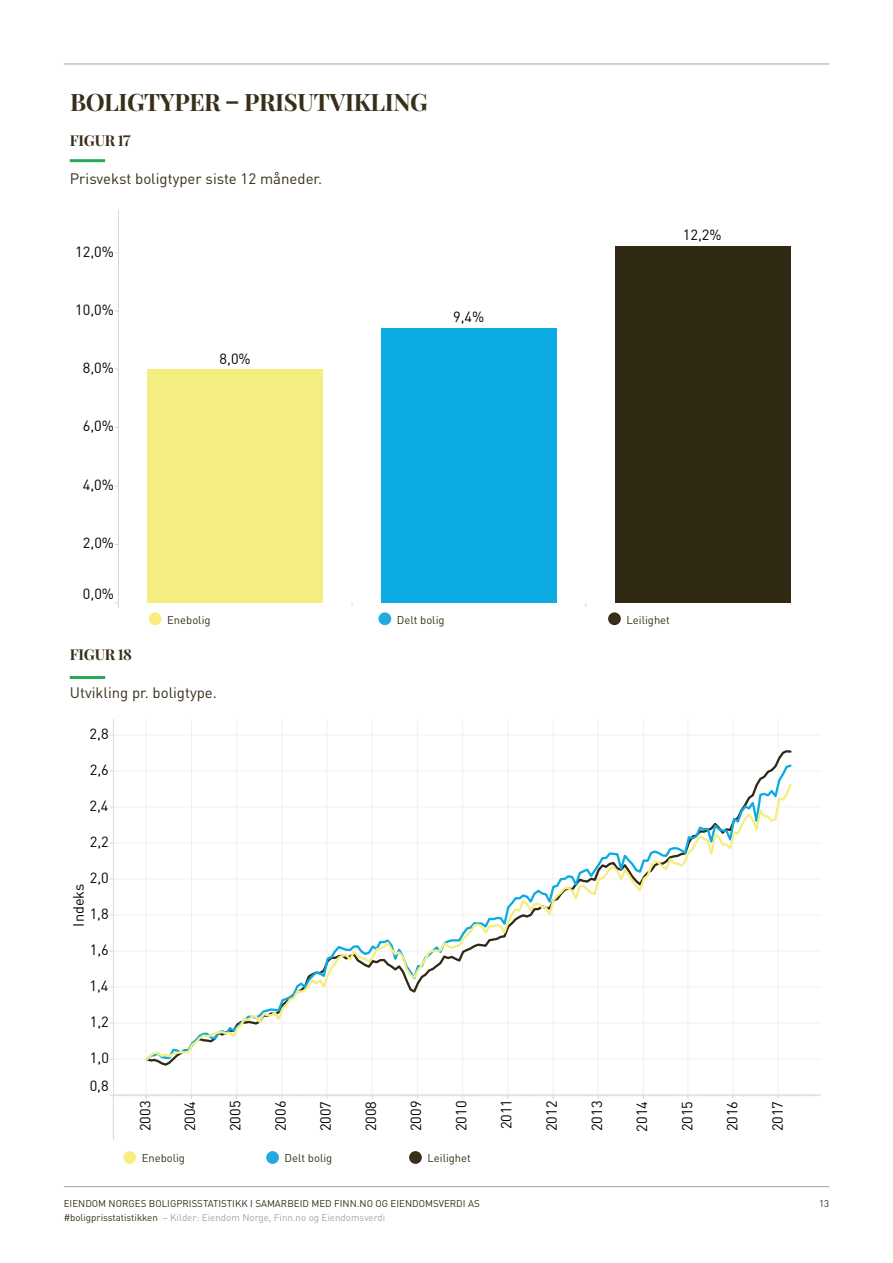
<style>
.page{position:relative;width:893px;height:1263px;background:#fff}
.page>*{position:absolute;margin:0;border:0;box-sizing:border-box;transform-origin:0 0}
.t1{font:700 24px "Playfair Display";letter-spacing:-.015em;color:#382e19}
.t2{font:15px "DIN";color:#382e19}
.t3{font:700 15px "Playfair Display";letter-spacing:-.015em;color:#382e19}
.t4{font:14.55px "DIN Offc 0 50";color:#000}
.t5{font:11.25px "DIN";color:#382e19}
.t6{font:9.75px/13.5px "DIN";color:#382e19}
.s1{color:#a1a5a7}
</style>
<div class="page">
<hr style="left:64px;top:1186px;width:765px;height:1px;background:#a1a5a7">
<hr style="left:64px;top:64px;width:765px;height:1px;background:#a1a5a7">
<div style="left:615px;top:246px;width:175px;height:357px;background:#302914"></div>
<div style="left:381px;top:328px;width:176px;height:275px;background:#0baae2"></div>
<div style="left:148px;top:369px;width:175px;height:234px;background:#f4ee81"></div>
<hr style="left:118px;top:214px;width:1px;height:389px;background:#d7d7d7">
<hr style="left:113px;top:1095px;width:1px;height:44px;background:#d7d7d7">
<svg style="left:110px;top:1094px;width:709px;height:5px"></svg>
<hr style="left:146px;top:720px;width:1px;height:374px;background:#f0f0f0">
<hr style="left:191px;top:720px;width:1px;height:374px;background:#f0f0f0">
<hr style="left:236px;top:720px;width:1px;height:374px;background:#f0f0f0">
<hr style="left:281px;top:720px;width:1px;height:374px;background:#f0f0f0">
<hr style="left:327px;top:720px;width:1px;height:374px;background:#f0f0f0">
<hr style="left:372px;top:720px;width:1px;height:374px;background:#f0f0f0">
<hr style="left:417px;top:720px;width:1px;height:374px;background:#f0f0f0">
<hr style="left:462px;top:720px;width:1px;height:374px;background:#f0f0f0">
<hr style="left:507px;top:720px;width:1px;height:374px;background:#f0f0f0">
<hr style="left:553px;top:720px;width:1px;height:374px;background:#f0f0f0">
<hr style="left:598px;top:720px;width:1px;height:374px;background:#f0f0f0">
<hr style="left:643px;top:720px;width:1px;height:374px;background:#f0f0f0">
<hr style="left:687px;top:720px;width:1px;height:374px;background:#f0f0f0">
<hr style="left:733px;top:720px;width:1px;height:374px;background:#f0f0f0">
<hr style="left:778px;top:720px;width:1px;height:374px;background:#f0f0f0">
<hr style="left:113px;top:1058px;width:708px;height:1px;background:#f0f0f0">
<hr style="left:113px;top:1023px;width:708px;height:1px;background:#f0f0f0">
<hr style="left:113px;top:987px;width:708px;height:1px;background:#f0f0f0">
<hr style="left:113px;top:951px;width:708px;height:1px;background:#f0f0f0">
<hr style="left:113px;top:915px;width:708px;height:1px;background:#f0f0f0">
<hr style="left:113px;top:879px;width:708px;height:1px;background:#f0f0f0">
<hr style="left:113px;top:843px;width:708px;height:1px;background:#f0f0f0">
<hr style="left:113px;top:807px;width:708px;height:1px;background:#f0f0f0">
<hr style="left:113px;top:771px;width:708px;height:1px;background:#f0f0f0">
<hr style="left:113px;top:735px;width:708px;height:1px;background:#f0f0f0">
<svg style="left:145px;top:782px;width:647px;height:280px"></svg>
<hr style="left:113px;top:720px;width:1px;height:375px;background:#d7d7d7">
<hr style="left:113px;top:1094px;width:708px;height:1px;background:#d7d7d7">
<div style="left:123px;top:1151px;width:13px;height:13px;background:#f9ee7d;border-radius:50%"></div>
<div style="left:266px;top:1151px;width:13px;height:13px;background:#25a9e1;border-radius:50%"></div>
<div style="left:409px;top:1151px;width:13px;height:13px;background:#382e19;border-radius:50%"></div>
<div style="left:149px;top:612px;width:13px;height:13px;background:#f9ee7d;border-radius:50%"></div>
<div style="left:378px;top:612px;width:13px;height:13px;background:#25a9e1;border-radius:50%"></div>
<div style="left:608px;top:612px;width:13px;height:13px;background:#382e19;border-radius:50%"></div>
<hr style="left:70px;top:159px;width:35px;height:3px;background:#23aa5b">
<hr style="left:70px;top:676px;width:35px;height:3px;background:#23aa5b">
<h1 class="t1" style="left:70px;top:87px;width:359px">BOLIGTYPER – PRISUTVIKLING</h1>
<p class="t3" style="left:70px;top:131px;width:62px">FIGUR 17</p>
<p class="t2" style="left:70px;top:169px;width:254px">Prisvekst boligtyper siste 12 måneder.</p>
<p class="t4" style="left:75px;top:242px;width:40px">12,0%</p>
<p class="t4" style="left:75px;top:300px;width:40px">10,0%</p>
<p class="t4" style="left:83px;top:359px;width:33px">8,0%</p>
<p class="t4" style="left:83px;top:417px;width:33px">6,0%</p>
<p class="t4" style="left:220px;top:349px;width:33px">8,0%</p>
<p class="t4" style="left:453px;top:308px;width:33px">9,4%</p>
<p class="t4" style="left:683px;top:226px;width:40px">12,2%</p>
<p class="t4" style="left:83px;top:476px;width:33px">4,0%</p>
<p class="t4" style="left:83px;top:534px;width:33px">2,0%</p>
<p class="t4" style="left:83px;top:585px;width:33px">0,0%</p>
<p class="t5" style="left:167px;top:613px;width:45px">Enebolig</p>
<p class="t5" style="left:397px;top:613px;width:49px">Delt bolig</p>
<p class="t5" style="left:626px;top:613px;width:45px">Leilighet</p>
<p class="t3" style="left:70px;top:645px;width:64px">FIGUR 18</p>
<p class="t2" style="left:70px;top:683px;width:149px">Utvikling pr. boligtype.</p>
<p class="t4" style="left:90px;top:724px;width:21px">2,8</p>
<p class="t4" style="left:90px;top:760px;width:21px">2,6</p>
<p class="t4" style="left:89px;top:796px;width:21px">2,4</p>
<p class="t4" style="left:90px;top:832px;width:21px">2,2</p>
<p class="t4" style="left:90px;top:868px;width:21px">2,0</p>
<p class="t4" style="left:70px;top:926px;width:44px;rotate:-90deg">Indeks</p>
<p class="t4" style="left:90px;top:904px;width:21px">1,8</p>
<p class="t4" style="left:90px;top:940px;width:21px">1,6</p>
<p class="t4" style="left:90px;top:976px;width:21px">1,4</p>
<p class="t4" style="left:90px;top:1012px;width:21px">1,2</p>
<p class="t4" style="left:90px;top:1048px;width:21px">1,0</p>
<p class="t4" style="left:90px;top:1077px;width:21px">0,8</p>
<p class="t4" style="left:136px;top:1131px;width:32px;rotate:-90deg">2003</p>
<p class="t4" style="left:181px;top:1131px;width:32px;rotate:-90deg">2004</p>
<p class="t4" style="left:226px;top:1131px;width:32px;rotate:-90deg">2005</p>
<p class="t4" style="left:271px;top:1131px;width:32px;rotate:-90deg">2006</p>
<p class="t4" style="left:317px;top:1131px;width:32px;rotate:-90deg">2007</p>
<p class="t4" style="left:362px;top:1131px;width:32px;rotate:-90deg">2008</p>
<p class="t4" style="left:407px;top:1131px;width:32px;rotate:-90deg">2009</p>
<p class="t4" style="left:452px;top:1131px;width:32px;rotate:-90deg">2010</p>
<p class="t4" style="left:497px;top:1129px;width:32px;rotate:-90deg">2011</p>
<p class="t4" style="left:542px;top:1131px;width:32px;rotate:-90deg">2012</p>
<p class="t4" style="left:588px;top:1131px;width:32px;rotate:-90deg">2013</p>
<p class="t4" style="left:633px;top:1131px;width:32px;rotate:-90deg">2014</p>
<p class="t4" style="left:678px;top:1131px;width:32px;rotate:-90deg">2015</p>
<p class="t4" style="left:723px;top:1131px;width:32px;rotate:-90deg">2016</p>
<p class="t4" style="left:768px;top:1131px;width:32px;rotate:-90deg">2017</p>
<p class="t5" style="left:142px;top:1151px;width:45px">Enebolig</p>
<p class="t5" style="left:285px;top:1151px;width:49px">Delt bolig</p>
<p class="t5" style="left:427px;top:1151px;width:45px">Leilighet</p>
<p class="t6" style="left:64px;top:1197px;width:417px">EIENDOM NORGES BOLIGPRISSTATISTIKK I SAMARBEID MED FINN.NO OG EIENDOMSVERDI AS #boligprisstatistikken <span class="s1">– Kilder: Eiendom Norge, Finn.no og Eiendomsverdi</span></p>
<p class="t6" style="left:819px;top:1197px;width:12px">13</p>
</div>
